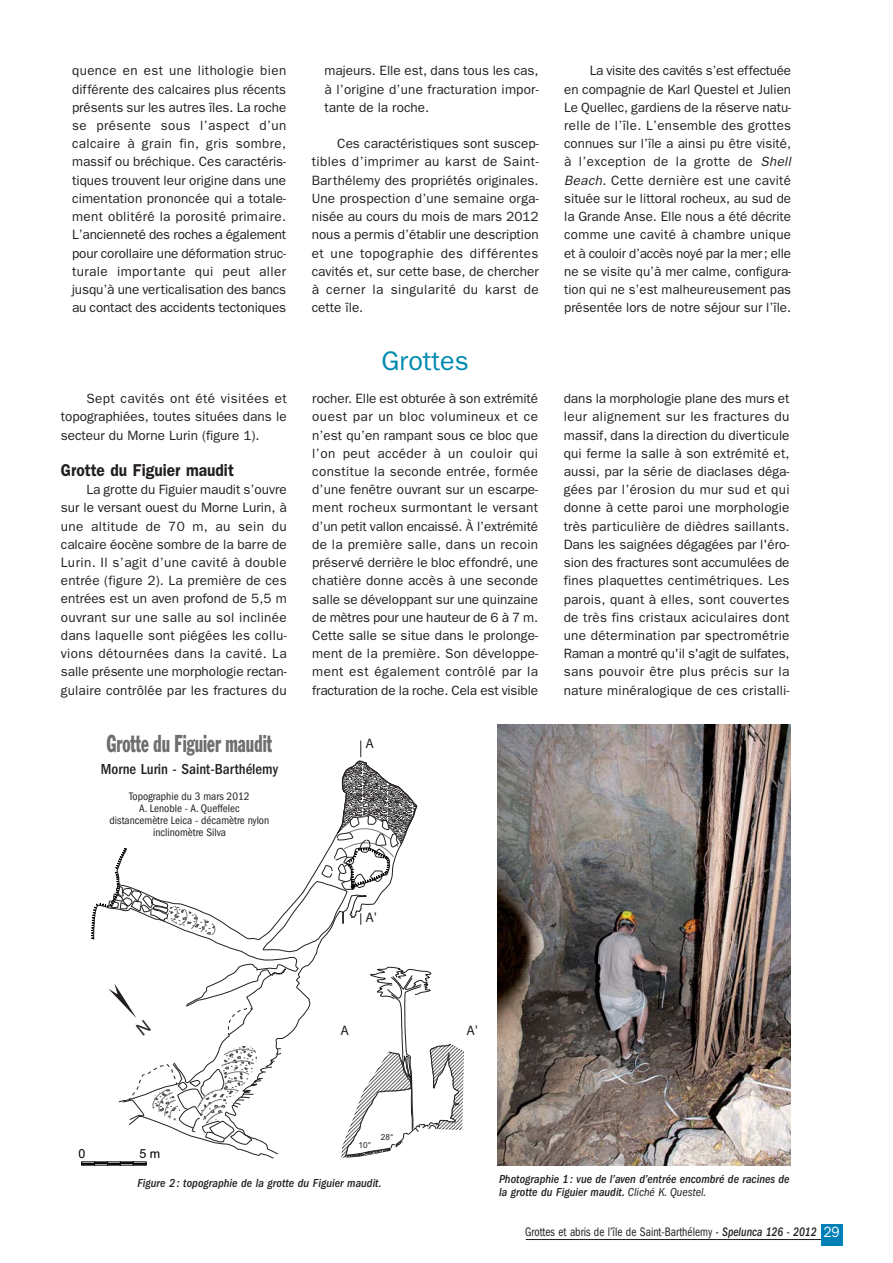
<style>
.page{position:relative;width:893px;height:1263px;background:#fff}
.page>*{position:absolute;margin:0;border:0;box-sizing:border-box;transform-origin:0 0}
.t1{font:27px "Franklin Gothic";color:#008aaf}
.t2{font:condensed 24px "Franklin Gothic";color:#6d6e70;scale:.7 1}
.t3{font:600 17.25px "Franklin Gothic";color:#231f20;scale:.9 1}
.t4{font:500 condensed 15px "Franklin Gothic";color:#231f20}
.t5{font:13.8px "Myriad";color:#231f20}
.t6{font:13.5px/18.1px "Franklin Gothic";color:#231f20;text-align:justify}
.t7{font:condensed 12.75px "Franklin Gothic";color:#231f20;scale:.9 1}
.t8{font:12.45px "Arial";color:#000}
.t9{font:italic 500 condensed 12px/12.8px "Franklin Gothic";color:#231f20}
.t10{font:condensed 11.25px/12px "Franklin Gothic";color:#231f20;text-align:center}
.t11{font:8.25px "Arial";color:#231f20}
.s1{font-style:italic}
.s2{font-weight:400}
.s3{font-weight:500;font-style:italic}
.s4{font-stretch:normal;font-size:15px;color:#fff}
</style>
<div class="page">
<hr style="left:525px;top:1239px;width:309px;height:1px;background:#231f20">
<div style="left:820px;top:1225px;width:22px;height:21px;background:#0080b6"></div>
<img style="left:497px;top:724px;width:293px;height:442px">
<svg style="left:81px;top:741px;width:384px;height:424px"></svg>
<p class="t6" style="left:72px;top:63px;width:216px">quence en est une lithologie bien différente des calcaires plus récents présents sur les autres îles. La roche se présente sous l’aspect d’un calcaire à grain fin, gris sombre, massif ou bréchique. Ces caractéris&shy;tiques trouvent leur origine dans une cimentation prononcée qui a totale&shy;ment oblitéré la porosité primaire.<br>L’ancienneté des roches a également pour corollaire une déformation struc&shy;turale importante qui peut aller jusqu’à une verticalisation des bancs au contact des accidents tectoniques</p>
<p class="t6" style="left:324px;top:63px;width:216px">majeurs. Elle est, dans tous les cas, à l’origine d’une fracturation impor&shy;tante de la roche.</p>
<p class="t6" style="left:312px;top:136px;width:228px;text-indent:26px">Ces caractéristiques sont suscep&shy;tibles d’imprimer au karst de Saint-Barthélemy des propriétés originales.<br>Une prospection d’une semaine orga&shy;nisée au cours du mois de mars 2012 nous a permis d’établir une description et une topographie des différentes cavités et, sur cette base, de chercher à cerner la singularité du karst de cette île.</p>
<h1 class="t1" style="left:381px;top:351px;width:89px">Grottes</h1>
<p class="t6" style="left:564px;top:63px;width:231px;text-align:left;text-indent:26px">La visite des cavités s’est effectuée en compagnie de Karl Questel et Julien Le Quellec, gardiens de la réserve natu&shy;relle de l’île. L’ensemble des grottes connues sur l’île a ainsi pu être visité, à l’exception de la grotte de <span class="s1">Shell Beach</span>. Cette dernière est une cavité située sur le littoral rocheux, au sud de la Grande Anse. Elle nous a été décrite comme une cavité à chambre unique et à couloir d’accès noyé par la mer; elle ne se visite qu’à mer calme, configura&shy;tion qui ne s’est malheureusement pas présentée lors de notre séjour sur l’île.</p>
<p class="t6" style="left:61px;top:391px;width:227px;text-indent:26px">Sept cavités ont été visitées et topographiées, toutes situées dans le secteur du Morne Lurin (figure 1).</p>
<p class="t3" style="left:61px;top:464px;width:194px">Grotte du Figuier maudit</p>
<p class="t6" style="left:61px;top:482px;width:227px;text-indent:26px">La grotte du Figuier maudit s’ouvre sur le versant ouest du Morne Lurin, à une altitude de 70 m, au sein du calcaire éocène sombre de la barre de Lurin. Il s’agit d’une cavité à double entrée (figure 2). La première de ces entrées est un aven profond de 5,5 m ouvrant sur une salle au sol inclinée dans laquelle sont piégées les collu&shy;vions détournées dans la cavité. La salle présente une morphologie rectan&shy;gulaire contrôlée par les fractures du</p>
<h2 class="t2" style="left:107px;top:735px;width:238px">Grotte du Figuier maudit</h2>
<p class="t4" style="left:101px;top:764px;width:179px">Morne Lurin - Saint-Barthélemy</p>
<p class="t10" style="left:110px;top:791px;width:161px">Topographie du 3 mars 2012<br>A. Lenoble - A. Queffelec distancemètre Leica - décamètre nylon inclinomètre Silva</p>
<p class="t6" style="left:312px;top:391px;width:227px">rocher. Elle est obturée à son extrémité ouest par un bloc volumineux et ce n’est qu’en rampant sous ce bloc que l’on peut accéder à un couloir qui constitue la seconde entrée, formée d’une fenêtre ouvrant sur un escarpe&shy;ment rocheux surmontant le versant d’un petit vallon encaissé. À l’extrémité de la première salle, dans un recoin préservé derrière le bloc effondré, une chatière donne accès à une seconde salle se développant sur une quinzaine de mètres pour une hauteur de 6 à 7 m.<br>Cette salle se situe dans le prolonge&shy;ment de la première. Son développe&shy;ment est également contrôlé par la fracturation de la roche. Cela est visible</p>
<p class="t6" style="left:563px;top:391px;width:227px">dans la morphologie plane des murs et leur alignement sur les fractures du massif, dans la direction du diverticule qui ferme la salle à son extrémité et, aussi, par la série de diaclases déga&shy;gées par l’érosion du mur sud et qui donne à cette paroi une morphologie très particulière de dièdres saillants.<br>Dans les saignées dégagées par l'éro&shy;sion des fractures sont accumulées de fines plaquettes centimétriques. Les parois, quant à elles, sont couvertes de très fins cristaux aciculaires dont une détermination par spectrométrie Raman a montré qu'il s'agit de sulfates, sans pouvoir être plus précis sur la nature minéralogique de ces cristalli-</p>
<p class="t5" style="left:365px;top:738px;width:10px">A</p>
<p class="t5" style="left:365px;top:913px;width:13px">A'</p>
<p class="t5" style="left:340px;top:1025px;width:10px">A</p>
<p class="t5" style="left:466px;top:1025px;width:13px">A'</p>
<p class="t11" style="left:381px;top:1134px;width:14px">28°</p>
<p class="t8" style="left:78px;top:1149px;width:8px">0</p>
<p class="t11" style="left:358px;top:1143px;width:14px">10°</p>
<p class="t9" style="left:137px;top:1177px;width:246px">Figure 2 : topographie de la grotte du Figuier maudit.</p>
<p class="t9" style="left:499px;top:1174px;width:292px">Photographie 1 : vue de l’aven d’entrée encombré de racines de la grotte du Figuier maudit. <span class="s2">Cliché K. Questel.</span></p>
<p class="t8" style="left:139px;top:1149px;width:22px">5 m</p>
<p class="t7" style="left:525px;top:1228px;width:351px">Grottes et abris de l’île de Saint-Barthélemy <span class="s3">- Spelunca 126 - 2012</span> <span class="s4">29</span></p>
</div>
